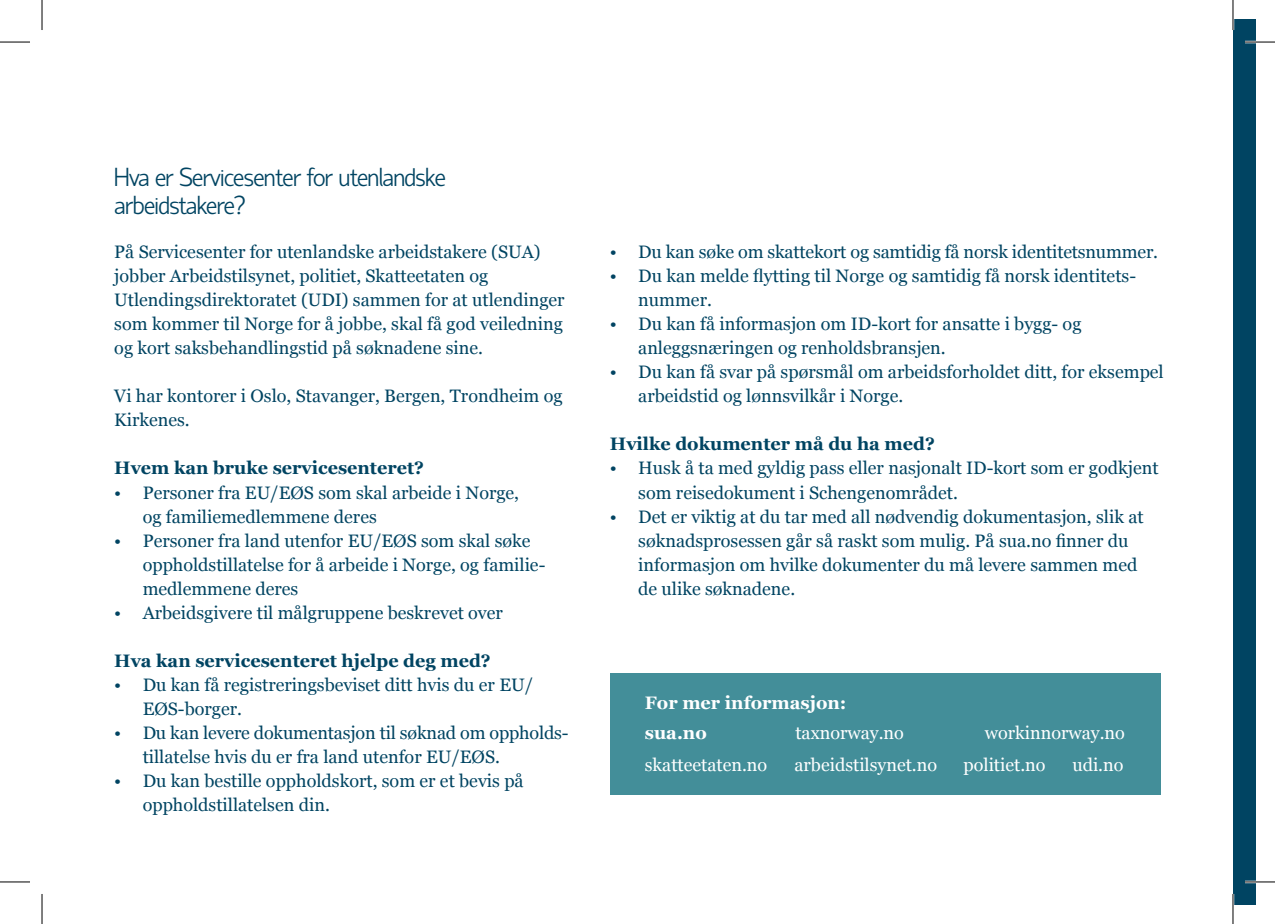
<style>
.page{position:relative;width:1275px;height:924px;background:#fff}
.page>*{position:absolute;margin:0;border:0;box-sizing:border-box;transform-origin:0 0}
.Manual_-_header_13pt{font:300 26px "Hattori Hanzo";letter-spacing:-.025em;color:#004462}
.Manual_-_brødtekst_1{font:18px/24px "Georgia";color:#004462}
.Manual_-_brødtekst_1-2{font:700 18px "Georgia";color:#004462}
.Manual_-_brødtekst_1-3{font:18px "Georgia";color:#fff}
.Manual_-_brødtekst_1-4{font:700 18px "Georgia";color:#fff}
</style>
<div class="page">
<div style="left:1233px;top:19px;width:22px;height:885px;background:#004462"></div>
<div style="left:610px;top:673px;width:550px;height:121px;background:#438e99"></div>
<hr style="left:1245px;top:41px;width:30px;height:2px;background:#fff">
<hr style="left:1245px;top:880px;width:30px;height:2px;background:#fff">
<hr style="left:1231px;top:0;width:3px;height:30px;background:#fff">
<hr style="left:1231px;top:893px;width:3px;height:30px;background:#fff">
<hr style="left:0;top:42px;width:30px;height:1px;background:#000">
<hr style="left:1245px;top:42px;width:30px;height:1px;background:#000">
<hr style="left:0;top:881px;width:30px;height:1px;background:#000">
<hr style="left:1245px;top:881px;width:30px;height:1px;background:#000">
<hr style="left:42px;top:0;width:1px;height:30px;background:#000">
<hr style="left:42px;top:893px;width:1px;height:30px;background:#000">
<hr style="left:1232px;top:0;width:1px;height:30px;background:#000">
<hr style="left:1232px;top:893px;width:1px;height:30px;background:#000">
<p class="Manual_-_header_13pt" style="left:114px;top:163px;width:333px">Hva er Servicesenter for utenlandske</p>
<p class="Manual_-_header_13pt" style="left:114px;top:191px;width:133px">arbeidstakere?</p>
<p class="Manual_-_brødtekst_1" style="left:114px;top:239px;width:452px">På Servicesenter for utenlandske arbeidstakere (SUA) jobber Arbeidstilsynet, politiet, Skatteetaten og Utlendingsdirektoratet (UDI) sammen for at utlendinger som kommer til Norge for å jobbe, skal få god veiledning og kort saksbehandlingstid på søknadene sine.</p>
<p class="Manual_-_brødtekst_1" style="left:114px;top:383px;width:450px">Vi har kontorer i Oslo, Stavanger, Bergen, Trondheim og<br>Kirkenes.</p>
<p class="Manual_-_brødtekst_1-2" style="left:114px;top:454px;width:311px">Hvem kan bruke servicesenteret?</p>
<p class="Manual_-_brødtekst_1" style="left:143px;top:479px;width:378px;text-indent:-28px">• Personer fra EU/EØS som skal arbeide i Norge, og familiemedlemmene deres</p>
<p class="Manual_-_brødtekst_1" style="left:143px;top:527px;width:404px;text-indent:-28px">• Personer fra land utenfor EU/EØS som skal søke oppholdstillatelse for å arbeide i Norge, og familie&shy;medlemmene deres</p>
<p class="Manual_-_brødtekst_1" style="left:114px;top:599px;width:390px">• Arbeidsgivere til målgruppene beskrevet over</p>
<p class="Manual_-_brødtekst_1-2" style="left:114px;top:646px;width:378px">Hva kan servicesenteret hjelpe deg med?</p>
<p class="Manual_-_brødtekst_1" style="left:143px;top:671px;width:392px;text-indent:-28px">• Du kan få registreringsbeviset ditt hvis du er EU/<br>EØS-borger.</p>
<p class="Manual_-_brødtekst_1" style="left:143px;top:719px;width:427px;text-indent:-28px">• Du kan levere dokumentasjon til søknad om oppholds&shy;tillatelse hvis du er fra land utenfor EU/EØS.</p>
<p class="Manual_-_brødtekst_1" style="left:143px;top:767px;width:382px;text-indent:-28px">• Du kan bestille oppholdskort, som er et bevis på oppholdstillatelsen din.</p>
<p class="Manual_-_brødtekst_1" style="left:610px;top:239px;width:550px">• Du kan søke om skattekort og samtidig få norsk identitetsnummer.</p>
<p class="Manual_-_brødtekst_1" style="left:638px;top:263px;width:499px;text-indent:-28px">• Du kan melde flytting til Norge og samtidig få norsk identitets&shy;nummer.</p>
<p class="Manual_-_brødtekst_1" style="left:638px;top:311px;width:445px;text-indent:-28px">• Du kan få informasjon om ID-kort for ansatte i bygg- og anleggsnæringen og renholdsbransjen.</p>
<p class="Manual_-_brødtekst_1" style="left:638px;top:359px;width:527px;text-indent:-28px">• Du kan få svar på spørsmål om arbeidsforholdet ditt, for eksempel arbeidstid og lønnsvilkår i Norge.</p>
<p class="Manual_-_brødtekst_1-2" style="left:610px;top:430px;width:326px">Hvilke dokumenter må du ha med?</p>
<p class="Manual_-_brødtekst_1" style="left:638px;top:455px;width:522px;text-indent:-28px">• Husk å ta med gyldig pass eller nasjonalt ID-kort som er godkjent som reisedokument i Schengenområdet.</p>
<p class="Manual_-_brødtekst_1" style="left:638px;top:503px;width:507px;text-indent:-28px">• Det er viktig at du tar med all nødvendig dokumentasjon, slik at søknadsprosessen går så raskt som mulig. På sua.no finner du informasjon om hvilke dokumenter du må levere sammen med de ulike søknadene.</p>
<p class="Manual_-_brødtekst_1-4" style="left:645px;top:688px;width:203px">For mer informasjon:</p>
<p class="Manual_-_brødtekst_1-4" style="left:645px;top:718px;width:63px">sua.no</p>
<p class="Manual_-_brødtekst_1-3" style="left:795px;top:719px;width:110px">taxnorway.no</p>
<p class="Manual_-_brødtekst_1-3" style="left:985px;top:719px;width:142px">workinnorway.no</p>
<p class="Manual_-_brødtekst_1-3" style="left:645px;top:751px;width:124px">skatteetaten.no</p>
<p class="Manual_-_brødtekst_1-3" style="left:794px;top:751px;width:144px">arbeidstilsynet.no</p>
<p class="Manual_-_brødtekst_1-3" style="left:963px;top:751px;width:83px">politiet.no</p>
<p class="Manual_-_brødtekst_1-3" style="left:1072px;top:751px;width:53px">udi.no</p>
</div>
